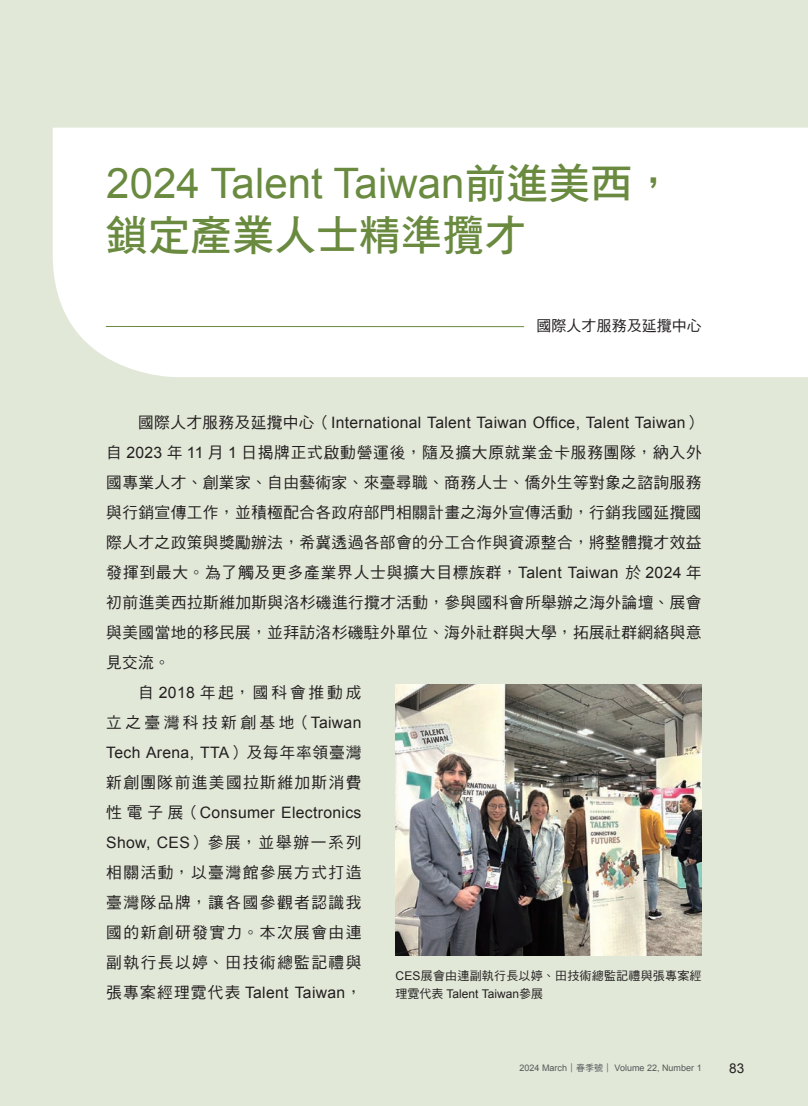
<style>
.page{position:relative;width:808px;height:1106px;background:#e1e8d8}
.page>*{position:absolute;margin:0;border:0;box-sizing:border-box;transform-origin:0 0}
.t1{font:42px "Arial";color:#698a3f}
.t2{font:42px "DF Hei Std W7";color:#698a3f}
.t3{font:15.75px/30px "DF Hei Std W5";letter-spacing:.025em;color:#231f20;text-align:justify}
.t4{font:15.75px "Arial";letter-spacing:.02em;color:#231f20}
.t5{font:15.75px "DF Hei Std W5";letter-spacing:.05em;color:#231f20}
.t6{font:15.75px "DF Hei Std W5";letter-spacing:.215em;color:#231f20}
.t7{font:15.75px "DF Hei Std W5";letter-spacing:.085em;color:#231f20}
.t8{font:15.75px "DF Hei Std W5";letter-spacing:.18em;color:#231f20}
.t9{font:15px "DF Hei Std W5";color:#231f20}
.t10{font:13.5px "Arial";color:#231f20}
.t11{font:12px "DF Hei Std W5";letter-spacing:.02em;color:#231f20}
.t12{font:12px "Arial";color:#231f20}
.t13{font:9px "Arial";color:#57585a}
.s1{font-family:"DF Hei Std W7"}
.s2{font-family:"DF Hei Std W5"}
.s3{font-family:"Arial"}
</style>
<div class="page">
<div style="left:53px;top:128px;width:755px;height:249px;background:#fff"></div>
<hr style="left:106px;top:326px;width:418px;height:1px;background:#698a3f">
<img style="left:395px;top:684px;width:307px;height:271px">
<h1 class="t1" style="left:106px;top:155px;width:570px">2024 Talent Taiwan<span class="s1">前進美西，</span></h1>
<h1 class="t2" style="left:106px;top:212px;width:421px">鎖定產業人士精準攬才</h1>
<p class="t9" style="left:537px;top:317px;width:166px">國際人才服務及延攬中心</p>
<p class="t4" style="left:138px;top:412px;width:565px"><span class="s2">國際人才服務及延攬中心（</span>International Talent Taiwan Office, Talent Taiwan<span class="s2">）</span></p>
<p class="t5" style="left:106px;top:443px;width:597px">自 <span class="s3">2023</span> 年 <span class="s3">11</span> 月 <span class="s3">1</span> 日揭牌正式啟動營運後，隨及擴大原就業金卡服務團隊，納入外</p>
<p class="t3" style="left:106px;top:467px;width:597px">國專業人才、創業家、自由藝術家、來臺尋職、商務人士、僑外生等對象之諮詢服務</p>
<p class="t3" style="left:106px;top:497px;width:597px">與行銷宣傳工作，並積極配合各政府部門相關計畫之海外宣傳活動，行銷我國延攬國</p>
<p class="t3" style="left:106px;top:527px;width:597px">際人才之政策與獎勵辦法，希冀透過各部會的分工合作與資源整合，將整體攬才效益</p>
<p class="t5" style="left:106px;top:564px;width:597px">發揮到最大。為了觸及更多產業界人士與擴大目標族群，<span class="s3">Talent Taiwan</span> 於 <span class="s3">2024</span> 年</p>
<p class="t3" style="left:106px;top:587px;width:597px">初前進美西拉斯維加斯與洛杉磯進行攬才活動，參與國科會所舉辦之海外論壇、展會</p>
<p class="t3" style="left:106px;top:617px;width:597px">與美國當地的移民展，並拜訪洛杉磯駐外單位、海外社群與大學，拓展社群網絡與意</p>
<p class="t3" style="left:106px;top:647px;width:65px">見交流。</p>
<p class="t8" style="left:138px;top:684px;width:225px">自 <span class="s3">2018</span> 年起，國科會推動成</p>
<p class="t6" style="left:106px;top:714px;width:257px">立之臺灣科技新創基地（<span class="s3">Taiwan</span></p>
<p class="t4" style="left:106px;top:742px;width:257px">Tech Arena, TTA<span class="s2">）及每年率領臺灣</span></p>
<p class="t7" style="left:106px;top:774px;width:257px">新創團隊前進美國拉斯維加斯消費</p>
<p class="t4" style="left:106px;top:802px;width:257px"><span class="s2">性電子展（</span>Consumer Electronics</p>
<p class="t3" style="left:106px;top:827px;width:257px"><span class="s3">Show, CES</span>）參展，並舉辦一系列相關活動，以臺灣館參展方式打造臺灣隊品牌，讓各國參觀者認識我國的新創研發實力。本次展會由連副執行長以婷、田技術總監記禮與</p>
<p class="t4" style="left:106px;top:982px;width:257px"><span class="s2">張專案經理霓代表</span> Talent Taiwan<span class="s2">，</span></p>
<p class="t11" style="left:395px;top:968px;width:308px"><span class="s3">CES</span>展會由連副執行長以婷、田技術總監記禮與張專案經</p>
<p class="t12" style="left:395px;top:985px;width:149px"><span class="s2">理霓代表</span> Talent Taiwan<span class="s2">參展</span></p>
<p class="t13" style="left:520px;top:1062px;width:184px">2024 March<span class="s2">｜春季號｜</span> Volume 22, Number 1</p>
<p class="t10" style="left:729px;top:1059px;width:17px">83</p>
</div>
